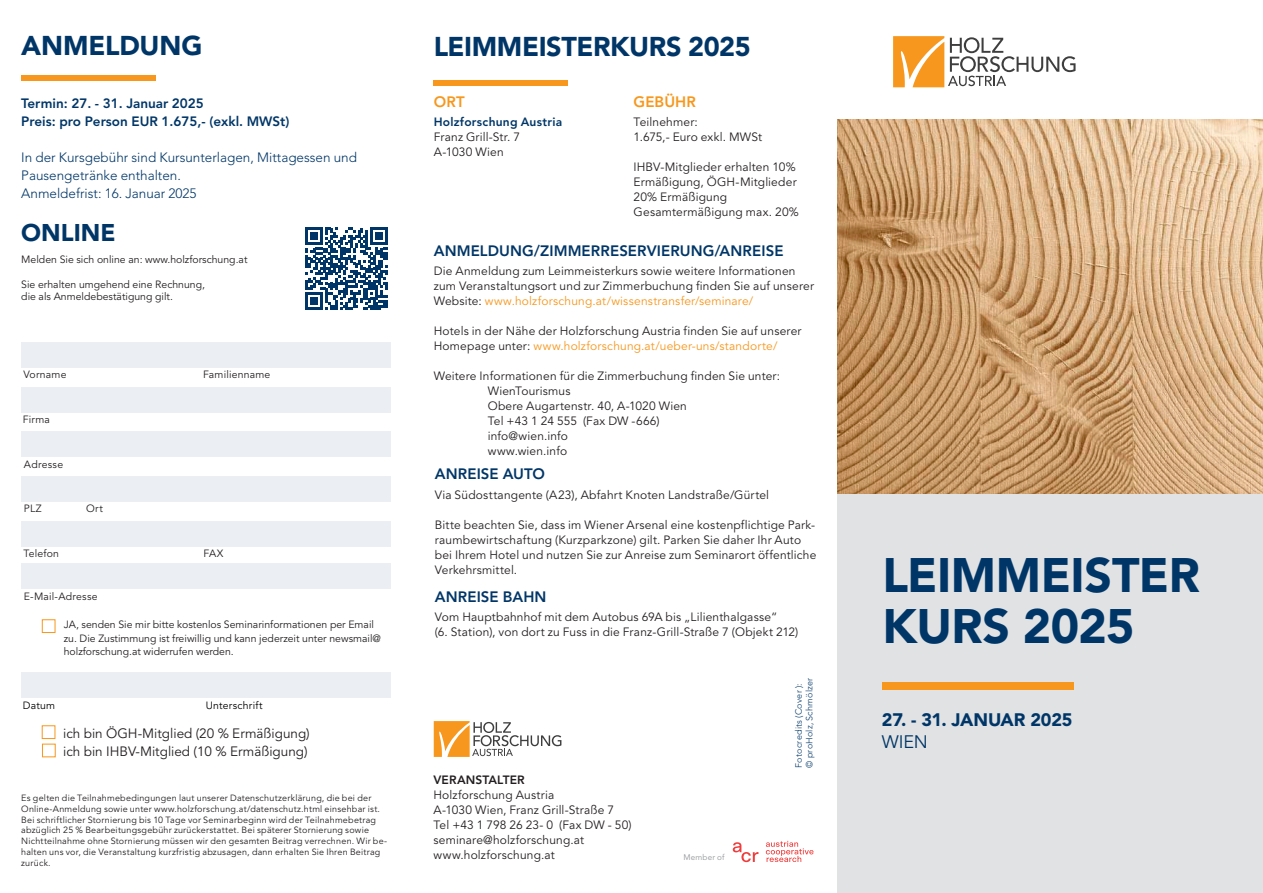
<style>
.page{position:relative;width:1263px;height:893px;background:#fff}
.page>*{position:absolute;margin:0;border:0;box-sizing:border-box;transform-origin:0 0}
.t1{font:900 48px/51px "Avenir";letter-spacing:-.01em;color:#003667}
.t2{font:900 27px "Avenir";letter-spacing:-.015em;color:#003667}
.t3{font:900 24px "Avenir";color:#003667}
.t4{font:900 18px "Avenir";letter-spacing:-.01em;color:#003667}
.t5{font:18px "Avenir";color:#003667}
.t6{font:800 15px "Avenir";letter-spacing:.005em;color:#003667}
.t7{font:800 15px "Avenir";letter-spacing:.005em;color:#f7971d}
.t8{font:300 13.5px/18px "Avenir";color:#003667}
.t9{font:13.5px/18px "Avenir";color:#231f20}
.t10{font:800 13.5px/18px "Avenir";color:#003667}
.t11{font:12px/15px "Avenir";letter-spacing:.015em;color:#231f20}
.t12{font:800 12px "Avenir";letter-spacing:.02em;color:#003667}
.t13{font:800 12px "Avenir";letter-spacing:.005em;color:#231f20}
.t14{font:10.5px/13.5px "Avenir";color:#231f20}
.t15{font:10.5px "Avenir";letter-spacing:.02em;color:#231f20}
.t16{font:10.5px "Avenir";letter-spacing:.02em;color:#000}
.t17{font:9px/10.8px "Avenir";letter-spacing:.025em;color:#231f20}
.t18{font:300 9px/10.5px "Avenir";letter-spacing:.025em;color:#003667}
.t19{font:8.1px "Avenir";letter-spacing:.025em;color:#939598}
.s1{color:#f7971d}
</style>
<div class="page">
<div style="left:838px;top:480px;width:425px;height:413px;background:#e1e2e4"></div>
<img style="left:838px;top:119px;width:425px;height:375px">
<div style="left:434px;top:80px;width:134px;height:5px;background:#f7971d"></div>
<svg style="left:893px;top:36px;width:182px;height:51px"></svg>
<svg style="left:434px;top:721px;width:127px;height:36px"></svg>
<svg style="left:733px;top:842px;width:25px;height:20px"></svg>
<svg style="left:766px;top:841px;width:47px;height:21px"></svg>
<div style="left:21px;top:342px;width:370px;height:26px;background:#ebeff3"></div>
<div style="left:21px;top:387px;width:370px;height:25px;background:#ebeff3"></div>
<div style="left:21px;top:432px;width:370px;height:25px;background:#ebeff3"></div>
<div style="left:21px;top:476px;width:370px;height:26px;background:#ebeff3"></div>
<div style="left:21px;top:521px;width:370px;height:25px;background:#ebeff3"></div>
<div style="left:21px;top:563px;width:370px;height:25px;background:#ebeff3"></div>
<div style="left:21px;top:673px;width:370px;height:25px;background:#ebeff3"></div>
<div style="left:42px;top:725px;width:13px;height:14px;border:1px solid #f7971d"></div>
<svg style="left:305px;top:228px;width:83px;height:82px"></svg>
<div style="left:42px;top:619px;width:13px;height:14px;border:1px solid #f7971d"></div>
<div style="left:21px;top:75px;width:135px;height:5px;background:#f7971d"></div>
<div style="left:882px;top:682px;width:192px;height:8px;background:#f7971d"></div>
<div style="left:42px;top:744px;width:14px;height:13px;border:1px solid #f7971d"></div>
<h2 class="t2" style="left:21px;top:30px;width:183px">ANMELDUNG</h2>
<p class="t10" style="left:21px;top:94px;width:270px">Termin: 27. - 31. Januar 2025<br>Preis: pro Person EUR 1.675,- (exkl. MWSt)</p>
<p class="t8" style="left:21px;top:148px;width:337px">In der Kursgebühr sind Kursunterlagen, Mittagessen und<br>Pausengetränke enthalten.<br>Anmeldefrist: 16. Januar 2025</p>
<h3 class="t3" style="left:21px;top:218px;width:96px">ONLINE</h3>
<p class="t14" style="left:21px;top:253px;width:228px">Melden Sie sich online an: www.holzforschung.at</p>
<p class="t14" style="left:21px;top:278px;width:185px;line-height:12.6px">Sie erhalten umgehend eine Rechnung, die als Anmeldebestätigung gilt.</p>
<p class="t15" style="left:23px;top:368px;width:45px">Vorname</p>
<p class="t14" style="left:203px;top:368px;width:69px">Familienname</p>
<p class="t14" style="left:23px;top:413px;width:29px">Firma</p>
<p class="t15" style="left:24px;top:458px;width:41px">Adresse</p>
<p class="t14" style="left:24px;top:502px;width:19px">PLZ</p>
<p class="t14" style="left:86px;top:502px;width:18px">Ort</p>
<p class="t14" style="left:23px;top:547px;width:37px">Telefon</p>
<p class="t14" style="left:204px;top:547px;width:22px">FAX</p>
<p class="t15" style="left:24px;top:590px;width:75px">E-Mail-Adresse</p>
<p class="t14" style="left:64px;top:618px;width:319px">JA, senden Sie mir bitte kostenlos Seminarinformationen per Email zu. Die Zustimmung ist freiwillig und kann jederzeit unter newsmail@ holzforschung.at widerrufen werden.</p>
<p class="t16" style="left:23px;top:700px;width:34px">Datum</p>
<p class="t16" style="left:206px;top:700px;width:58px">Unterschrift</p>
<p class="t9" style="left:63px;top:725px;width:248px">ich bin ÖGH-Mitglied (20 % Ermäßigung) ich bin IHBV-Mitglied (10 % Ermäßigung)</p>
<p class="t17" style="left:21px;top:793px;width:367px">Es gelten die Teilnahmebedingungen laut unserer Datenschutzerklärung, die bei der Online-Anmeldung sowie unter www.holzforschung.at/datenschutz.html einsehbar ist.<br>Bei schriftlicher Stornierung bis 10 Tage vor Seminarbeginn wird der Teilnahmebetrag abzüglich 25 % Bearbeitungsgebühr zurückerstattet. Bei späterer Stornierung sowie Nichtteilnahme ohne Stornierung müssen wir den gesamten Beitrag verrechnen. Wir be&shy;halten uns vor, die Veranstaltung kurzfristig abzusagen, dann erhalten Sie Ihren Beitrag zurück.</p>
<h2 class="t2" style="left:434px;top:30px;width:318px">LEIMMEISTERKURS 2025</h2>
<p class="t7" style="left:434px;top:93px;width:32px">ORT</p>
<p class="t12" style="left:434px;top:115px;width:130px">Holzforschung Austria</p>
<p class="t11" style="left:434px;top:130px;width:88px">Franz Grill-Str. 7<br>A-1030 Wien</p>
<p class="t7" style="left:634px;top:93px;width:64px">GEBÜHR</p>
<p class="t11" style="left:634px;top:115px;width:130px">Teilnehmer:<br>1.675,- Euro exkl. MWSt</p>
<p class="t11" style="left:634px;top:160px;width:167px">IHBV-Mitglieder erhalten 10%<br>Ermäßigung, ÖGH-Mitglieder<br>20% Ermäßigung<br>Gesamtermäßigung max. 20%</p>
<p class="t6" style="left:434px;top:242px;width:351px">ANMELDUNG/ZIMMERRESERVIERUNG/ANREISE</p>
<p class="t11" style="left:434px;top:264px;width:382px">Die Anmeldung zum Leimmeisterkurs sowie weitere Informationen zum Veranstaltungsort und zur Zimmerbuchung finden Sie auf unserer<br>Website: <span class="s1">www.holzforschung.at/wissenstransfer/seminare/</span></p>
<p class="t11" style="left:434px;top:324px;width:369px">Hotels in der Nähe der Holzforschung Austria finden Sie auf unserer<br>Homepage unter: <span class="s1">www.holzforschung.at/ueber-uns/standorte/</span></p>
<p class="t11" style="left:488px;top:369px;width:294px;text-indent:-54px">Weitere Informationen für die Zimmerbuchung finden Sie unter:<br>WienTourismus<br>Obere Augartenstr. 40, A-1020 Wien<br>Tel +43 1 24 555 (Fax DW -666)<br>info@wien.info<br>www.wien.info</p>
<p class="t6" style="left:435px;top:465px;width:112px">ANREISE AUTO</p>
<p class="t11" style="left:435px;top:487px;width:336px">Via Südosttangente (A23), Abfahrt Knoten Landstraße/Gürtel</p>
<p class="t11" style="left:435px;top:517px;width:383px">Bitte beachten Sie, dass im Wiener Arsenal eine kostenpflichtige Park&shy;raumbewirtschaftung (Kurzparkzone) gilt. Parken Sie daher Ihr Auto bei Ihrem Hotel und nutzen Sie zur Anreise zum Seminarort öffentliche Verkehrsmittel.</p>
<p class="t6" style="left:435px;top:587px;width:113px">ANREISE BAHN</p>
<p class="t11" style="left:435px;top:609px;width:365px">Vom Hauptbahnhof mit dem Autobus 69A bis „Lilienthalgasse“<br>(6. Station), von dort zu Fuss in die Franz-Grill-Straße 7 (Objekt 212)</p>
<p class="t13" style="left:433px;top:773px;width:93px">VERANSTALTER</p>
<p class="t11" style="left:433px;top:788px;width:200px">Holzforschung Austria<br>A-1030 Wien, Franz Grill-Straße 7<br>Tel +43 1 798 26 23- 0 (Fax DW - 50) seminare@holzforschung.at www.holzforschung.at</p>
<p class="t19" style="left:683px;top:853px;width:43px">Member of</p>
<p class="t18" style="left:794px;top:768px;width:92px;rotate:-90deg">Fotocredits (Cover ): © proHolz, Schmölzer</p>
<h1 class="t1" style="left:882px;top:550px;width:319px">LEIMMEISTER<br>KURS 2025</h1>
<h3 class="t4" style="left:882px;top:709px;width:192px">27. - 31. JANUAR 2025</h3>
<h3 class="t5" style="left:882px;top:731px;width:47px">WIEN</h3>
</div>
